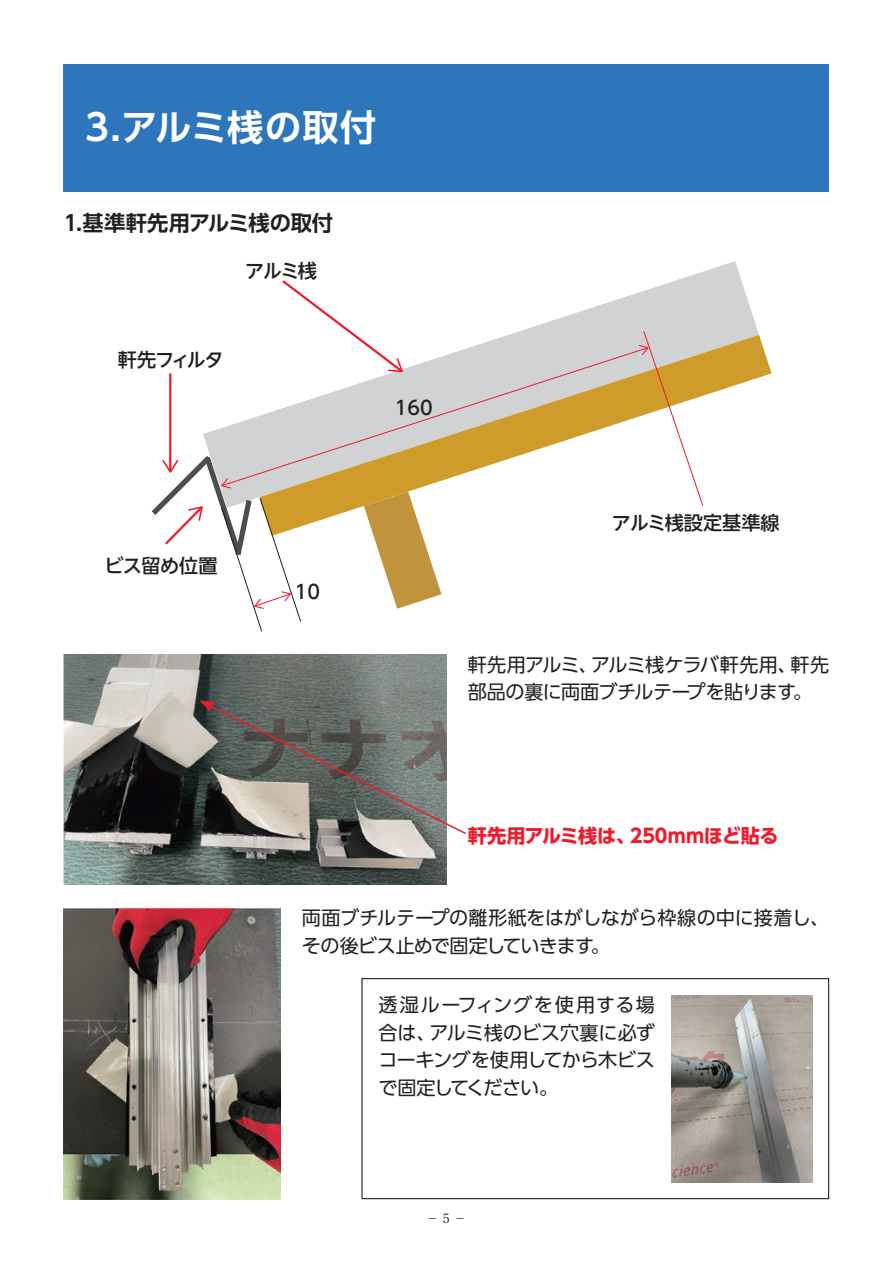
<style>
.page{position:relative;width:893px;height:1263px;background:#fff}
.page>*{position:absolute;margin:0;border:0;box-sizing:border-box;transform-origin:0 0}
.t1{font:700 36.15px "UD Shin Go Pr 6 N De";letter-spacing:.015em;color:#fff}
.t2{font:700 21.3px "UD Shin Go Pr 6 N De";color:#231f20}
.t3{font:19.2px/27.6px "UD Shin Go Pr 6 N";letter-spacing:-.025em;color:#231f20}
.t4{font:500 19.2px "UD Shin Go NT Pr 6 N";letter-spacing:-.025em;color:#231f20}
.t5{font:700 19.2px "UD Shin Go Pr 6 N";letter-spacing:-.005em;color:#ee1b2d}
.t6{font:500 19.2px "UD Shin Go NT Pr 6 N";color:#231f20}
.t7{font:12.75px "Ryumin Pr 6 N";color:#231f20}
</style>
<div class="page">
<div style="left:361px;top:978px;width:468px;height:221px;border:1px solid #231f20"></div>
<svg style="left:203px;top:261px;width:556px;height:189px"></svg>
<hr style="left:169px;top:373px;width:2px;height:98px;background:#ee1b2d">
<svg style="left:280px;top:278px;width:124px;height:57px"></svg>
<svg style="left:373px;top:536px;width:68px;height:73px"></svg>
<svg style="left:259px;top:335px;width:513px;height:201px"></svg>
<svg style="left:222px;top:347px;width:417px;height:139px"></svg>
<svg style="left:639px;top:330px;width:65px;height:177px"></svg>
<svg style="left:151px;top:450px;width:151px;height:182px"></svg>
<img style="left:64px;top:908px;width:217px;height:291px">
<img style="left:64px;top:655px;width:382px;height:229px">
<img style="left:672px;top:995px;width:140px;height:187px">
<div style="left:64px;top:64px;width:765px;height:127px;background:#2e76bc"></div>
<svg style="left:199px;top:700px;width:267px;height:135px"></svg>
<h1 class="t1" style="left:85px;top:98px;width:293px">3.アルミ桟の取付</h1>
<p class="t2" style="left:64px;top:206px;width:271px">1.基準軒先用アルミ桟の取付</p>
<p class="t4" style="left:245px;top:256px;width:73px">アルミ桟</p>
<p class="t4" style="left:118px;top:344px;width:107px">軒先フィルタ</p>
<p class="t4" style="left:104px;top:550px;width:114px">ビス留め位置</p>
<p class="t4" style="left:295px;top:576px;width:27px">10</p>
<p class="t4" style="left:395px;top:392px;width:39px">160</p>
<p class="t6" style="left:612px;top:507px;width:169px">アルミ桟設定基準線</p>
<p class="t3" style="left:468px;top:650px;width:363px">軒先用アルミ、アルミ桟ケラバ軒先用、軒先部品の裏に両面ブチルテープを貼ります。</p>
<p class="t5" style="left:468px;top:820px;width:312px">軒先用アルミ桟は、250mmほど貼る</p>
<p class="t3" style="left:302px;top:903px;width:529px">両面ブチルテープの離形紙をはがしながら枠線の中に接着し、その後ビス止めで固定していきます。</p>
<p class="t3" style="left:378px;top:990px;width:278px;text-align:justify">透湿ルーフィングを使用する場合は、アルミ桟のビス穴裏に必ずコーキングを使用してから木ビスで固定してください。</p>
<p class="t7" style="left:426px;top:1208px;width:42px">－ 5 －</p>
</div>
